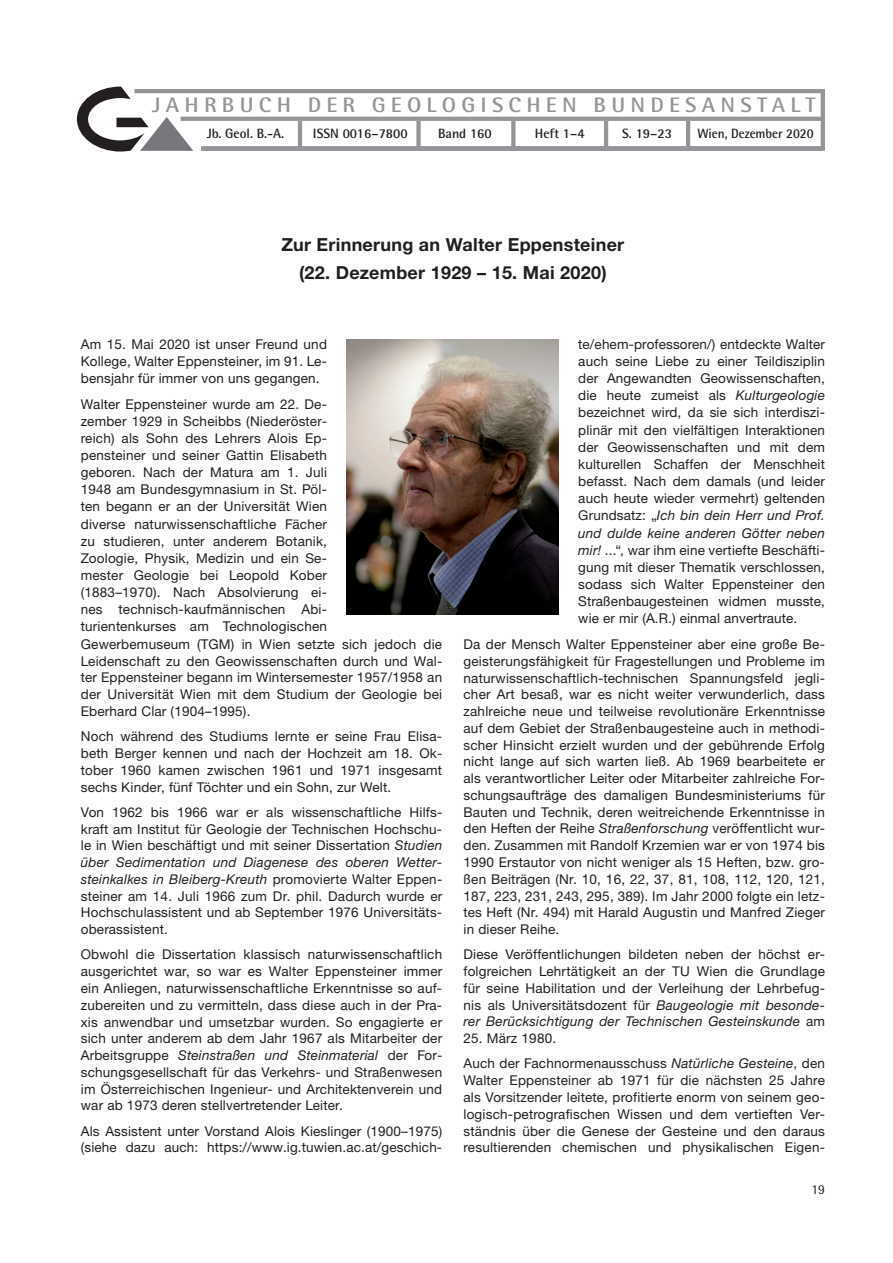
<style>
.page{position:relative;width:893px;height:1263px;background:#fff}
.page>*{position:absolute;margin:0;border:0;box-sizing:border-box;transform-origin:0 0}
.t1{font:700 21px "Rotis Semi Sans Std";letter-spacing:.23em;color:#939598;scale:1.08 1}
.t2{font:700 18px/27.8px "Helvetica Neue LTW1 G";letter-spacing:.015em;color:#231f20;text-align:center}
.t3{font:13.5px/16.8px "Helvetica Neue LTW1 G";letter-spacing:.015em;color:#231f20;text-align:justify}
.t4{font:700 13.5px "Rotis Semi Sans Std";color:#231f20}
.t5{font:700 13.5px "Rotis Semi Sans Std";color:#231f20;scale:.95 1}
.t6{font:13.5px "Rotis Semi Sans Std";color:#231f20}
.s1{font-style:italic}
</style>
<div class="page">
<hr style="left:821px;top:89px;width:4px;height:62px;background:#939598">
<svg style="left:77px;top:87px;width:116px;height:65px"></svg>
<hr style="left:135px;top:89px;width:688px;height:4px;background:#939598">
<hr style="left:181px;top:117px;width:642px;height:4px;background:#939598">
<div style="left:202px;top:146px;width:621px;height:5px;background:#939598"></div>
<hr style="left:298px;top:121px;width:4px;height:30px;background:#939598">
<div style="left:416px;top:121px;width:5px;height:30px;background:#939598"></div>
<hr style="left:604px;top:121px;width:4px;height:30px;background:#939598">
<svg style="left:511px;top:121px;width:4px;height:25px"></svg>
<hr style="left:686px;top:121px;width:4px;height:30px;background:#939598">
<img style="left:346px;top:340px;width:213px;height:274px">
<h1 class="t1" style="left:152px;top:92px;width:616px">JAHRBUCH DER GEOLOGISCHEN BUNDESANSTALT</h1>
<p class="t4" style="left:207px;top:126px;width:79px">Jb. Geol. B.-A.</p>
<p class="t4" style="left:313px;top:125px;width:96px">ISSN 0016–7800</p>
<p class="t4" style="left:438px;top:125px;width:55px">Band 160</p>
<p class="t4" style="left:535px;top:125px;width:51px">Heft 1–4</p>
<p class="t4" style="left:622px;top:125px;width:51px">S. 19–23</p>
<p class="t5" style="left:697px;top:125px;width:124px">Wien, Dezember 2020</p>
<h2 class="t2" style="left:281px;top:231px;width:344px">Zur Erinnerung an Walter Eppensteiner (22. Dezember 1929 – 15. Mai 2020)</h2>
<p class="t3" style="left:81px;top:335px;width:248px">Am 15. Mai 2020 ist unser Freund und Kollege, Walter Eppensteiner, im 91. Le&shy;bensjahr für immer von uns gegangen.</p>
<p class="t3" style="left:81px;top:395px;width:363px;text-align:left">Walter Eppensteiner wurde am 22. De-<br>zember 1929 in Scheibbs (Niederöster-<br>reich) als Sohn des Lehrers Alois Ep-<br>pensteiner und seiner Gattin Elisabeth<br>geboren. Nach der Matura am 1. Juli<br>1948 am Bundesgymnasium in St. Pöl-<br>ten begann er an der Universität Wien<br>diverse naturwissenschaftliche Fächer<br>zu studieren, unter anderem Botanik,<br>Zoologie, Physik, Medizin und ein Se-<br>mester Geologie bei Leopold Kober<br>(1883–1970). Nach Absolvierung ei-<br>nes technisch-kaufmännischen Abi-<br>turientenkurses am Technologischen<br>Gewerbemuseum (TGM) in Wien setzte sich jedoch die Leidenschaft zu den Geowissenschaften durch und Wal&shy;ter Eppensteiner begann im Wintersemester 1957/1958 an der Universität Wien mit dem Studium der Geologie bei Eberhard Clar (1904–1995).</p>
<p class="t3" style="left:81px;top:728px;width:363px">Noch während des Studiums lernte er seine Frau Elisa&shy;beth Berger kennen und nach der Hochzeit am 18. Ok&shy;tober 1960 kamen zwischen 1961 und 1971 insgesamt sechs Kinder, fünf Töchter und ein Sohn, zur Welt.</p>
<p class="t3" style="left:81px;top:803px;width:363px">Von 1962 bis 1966 war er als wissenschaftliche Hilfs&shy;kraft am Institut für Geologie der Technischen Hochschu&shy;le in Wien beschäftigt und mit seiner Dissertation <span class="s1">Studien über Sedimentation und Diagenese des oberen Wetter&shy;steinkalkes in Bleiberg-Kreuth</span> promovierte Walter Eppen&shy;steiner am 14. Juli 1966 zum Dr. phil. Dadurch wurde er Hochschulassistent und ab September 1976 Universitäts&shy;oberassistent.</p>
<p class="t3" style="left:81px;top:946px;width:363px">Obwohl die Dissertation klassisch naturwissenschaftlich ausgerichtet war, so war es Walter Eppensteiner immer ein Anliegen, naturwissenschaftliche Erkenntnisse so auf&shy;zubereiten und zu vermitteln, dass diese auch in der Pra&shy;xis anwendbar und umsetzbar wurden. So engagierte er sich unter anderem ab dem Jahr 1967 als Mitarbeiter der Arbeitsgruppe <span class="s1">Steinstraßen und Steinmaterial</span> der For&shy;schungsgesellschaft für das Verkehrs- und Straßenwesen im Österreichischen Ingenieur- und Architektenverein und war ab 1973 deren stellvertretender Leiter.</p>
<p class="t3" style="left:81px;top:1122px;width:363px">Als Assistent unter Vorstand Alois Kieslinger (1900–1975) (siehe dazu auch: https://www.ig.tuwien.ac.at/geschich-</p>
<p class="t3" style="left:578px;top:335px;width:248px">te/ehem-professoren/) entdeckte Walter auch seine Liebe zu einer Teildisziplin der Angewandten Geowissenschaften, die heute zumeist als <span class="s1">Kulturgeologie </span>bezeichnet wird, da sie sich interdiszi&shy;plinär mit den vielfältigen Interaktionen der Geowissenschaften und mit dem kulturellen Schaffen der Menschheit befasst. Nach dem damals (und leider auch heute wieder vermehrt) geltenden Grundsatz: „<span class="s1">Ich bin dein Herr und Prof. und dulde keine anderen Götter neben mir!</span> ...“, war ihm eine vertiefte Beschäfti&shy;gung mit dieser Thematik verschlossen, sodass sich Walter Eppensteiner den Straßenbaugesteinen widmen musste, wie er mir (A.R.) einmal anvertraute.</p>
<p class="t3" style="left:463px;top:636px;width:363px">Da der Mensch Walter Eppensteiner aber eine große Be&shy;geisterungsfähigkeit für Fragestellungen und Probleme im naturwissenschaftlich-technischen Spannungsfeld jegli&shy;cher Art besaß, war es nicht weiter verwunderlich, dass zahlreiche neue und teilweise revolutionäre Erkenntnisse auf dem Gebiet der Straßenbaugesteine auch in methodi&shy;scher Hinsicht erzielt wurden und der gebührende Erfolg nicht lange auf sich warten ließ. Ab 1969 bearbeitete er als verantwortlicher Leiter oder Mitarbeiter zahlreiche For&shy;schungsaufträge des damaligen Bundesministeriums für Bauten und Technik, deren weitreichende Erkenntnisse in den Heften der Reihe <span class="s1">Straßenforschung</span> veröffentlicht wur&shy;den. Zusammen mit Randolf Krzemien war er von 1974 bis 1990 Erstautor von nicht weniger als 15 Heften, bzw. gro&shy;ßen Beiträgen (Nr. 10, 16, 22, 37, 81, 108, 112, 120, 121, 187, 223, 231, 243, 295, 389). Im Jahr 2000 folgte ein letz&shy;tes Heft (Nr. 494) mit Harald Augustin und Manfred Zieger in dieser Reihe.</p>
<p class="t3" style="left:463px;top:946px;width:363px">Diese Veröffentlichungen bildeten neben der höchst er&shy;folgreichen Lehrtätigkeit an der TU Wien die Grundlage für seine Habilitation und der Verleihung der Lehrbefug&shy;nis als Universitätsdozent für <span class="s1">Baugeologie mit besonde&shy;rer Berücksichtigung der Technischen Gesteinskunde</span> am</p>
<p class="t3" style="left:463px;top:1026px;width:363px;line-height:25.2px">25. März 1980.<br>Auch der Fachnormenausschuss <span class="s1">Natürliche Gesteine</span>, den</p>
<p class="t3" style="left:463px;top:1072px;width:363px">Walter Eppensteiner ab 1971 für die nächsten 25 Jahre als Vorsitzender leitete, profitierte enorm von seinem geo&shy;logisch-petrografischen Wissen und dem vertieften Ver&shy;ständnis über die Genese der Gesteine und den daraus resultierenden chemischen und physikalischen Eigen-</p>
<p class="t6" style="left:811px;top:1181px;width:15px">19</p>
</div>
